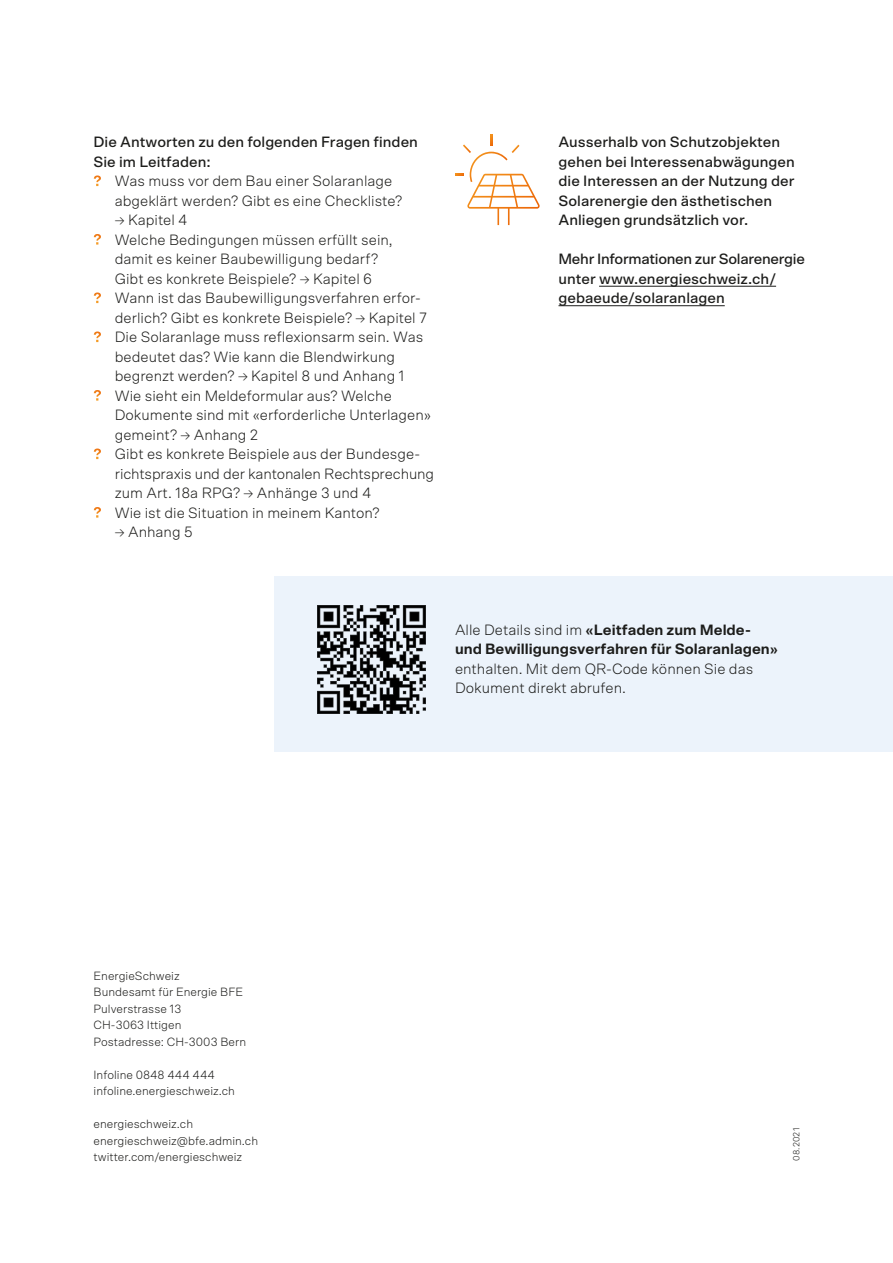
<style>
.page{position:relative;width:893px;height:1263px;background:#fff}
.page>*{position:absolute;margin:0;border:0;box-sizing:border-box;transform-origin:0 0}
.t1{font:300 15px/19.5px "Scto Grotesk A";color:#1d1d1b}
.t2{font:500 15px/19.5px "Scto Grotesk A";color:#1d1d1b}
.t3{font:700 15px/19.5px "Scto Grotesk A";color:#1d1d1b}
.t4{font:300 12px/16.5px "Scto Grotesk A";color:#1d1d1b}
.t5{font:300 9px "Scto Grotesk A";letter-spacing:.02em;color:#1d1d1b}
.s1{font-weight:700;color:#fff}
.s2{font-weight:300}
.s3{font-size:12px}
</style>
<div class="page">
<svg style="left:455px;top:135px;width:85px;height:90px"></svg>
<div style="left:274px;top:576px;width:619px;height:176px;background:#ecf3fb"></div>
<img style="left:317px;top:605px;width:108px;height:108px">
<hr style="left:599px;top:286px;width:177px;height:1px;background:#1d1d1b">
<hr style="left:558px;top:305px;width:167px;height:1px;background:#1d1d1b">
<p class="t2" style="left:94px;top:132px;width:326px">Die Antworten zu den folgenden Fragen finden<br>Sie im Leitfaden:<br><span class="s1">?</span> <span class="s2">Was muss vor dem Bau einer Solaranlage</span></p>
<p class="t1" style="left:115px;top:190px;width:289px">abgeklärt werden? Gibt es eine Checkliste?</p>
<p class="t1" style="left:115px;top:210px;width:74px"><span class="s3">→</span> Kapitel 4</p>
<p class="t1" style="left:94px;top:229px;width:301px"><span class="s1">?</span> Welche Bedingungen müssen erfüllt sein,</p>
<p class="t1" style="left:115px;top:249px;width:265px">damit es keiner Baubewilligung bedarf?</p>
<p class="t1" style="left:115px;top:268px;width:259px">Gibt es konkrete Beispiele? <span class="s3">→</span> Kapitel 6</p>
<p class="t1" style="left:94px;top:288px;width:329px"><span class="s1">?</span> Wann ist das Baubewilligungsverfahren erfor-</p>
<p class="t1" style="left:115px;top:307px;width:314px">derlich? Gibt es konkrete Beispiele? <span class="s3">→</span> Kapitel 7</p>
<p class="t1" style="left:94px;top:327px;width:331px"><span class="s1">?</span> Die Solaranlage muss reflexionsarm sein. Was</p>
<p class="t1" style="left:115px;top:346px;width:282px">bedeutet das? Wie kann die Blendwirkung</p>
<p class="t1" style="left:115px;top:366px;width:291px">begrenzt werden? <span class="s3">→</span> Kapitel 8 und Anhang 1</p>
<p class="t1" style="left:94px;top:385px;width:300px"><span class="s1">?</span> Wie sieht ein Meldeformular aus? Welche</p>
<p class="t1" style="left:115px;top:405px;width:318px">Dokumente sind mit «erforderliche Unterlagen»</p>
<p class="t1" style="left:115px;top:424px;width:145px">gemeint? <span class="s3">→</span> Anhang 2</p>
<p class="t1" style="left:94px;top:444px;width:328px"><span class="s1">?</span> Gibt es konkrete Beispiele aus der Bundesge-</p>
<p class="t1" style="left:115px;top:463px;width:321px">richtspraxis und der kantonalen Rechtsprechung</p>
<p class="t1" style="left:115px;top:483px;width:258px">zum Art. 18a RPG? <span class="s3">→</span> Anhänge 3 und 4</p>
<p class="t1" style="left:94px;top:502px;width:288px"><span class="s1">?</span> Wie ist die Situation in meinem Kanton?</p>
<p class="t1" style="left:115px;top:522px;width:79px"><span class="s3">→</span> Anhang 5</p>
<p class="t2" style="left:558px;top:132px;width:238px">Ausserhalb von Schutzobjekten gehen bei Interessenabwägungen die Interessen an der Nutzung der<br>Solarenergie den ästhetischen<br>Anliegen grundsätzlich vor.</p>
<p class="t2" style="left:558px;top:249px;width:248px">Mehr Informationen zur Solarenergie unter www.energieschweiz.ch/ gebaeude/solaranlagen</p>
<p class="t3" style="left:455px;top:620px;width:325px"><span class="s2">Alle Details sind im</span> «Leitfaden zum Melde&shy;und Bewilligungsverfahren für Solaranlagen»</p>
<p class="t1" style="left:455px;top:658px;width:300px">enthalten. Mit dem QR-Code können Sie das<br>Dokument direkt abrufen.</p>
<p class="t4" style="left:94px;top:967px;width:154px">EnergieSchweiz<br>Bundesamt für Energie BFE<br>Pulverstrasse 13<br>CH-3063 Ittigen<br>Postadresse: CH-3003 Bern</p>
<p class="t4" style="left:94px;top:1066px;width:143px">Infoline 0848 444 444 infoline.energieschweiz.ch</p>
<p class="t4" style="left:94px;top:1116px;width:166px">energieschweiz.ch energieschweiz@bfe.admin.ch twitter.com/energieschweiz</p>
<p class="t5" style="left:791px;top:1161px;width:35px;rotate:-90deg">08.2021</p>
</div>
